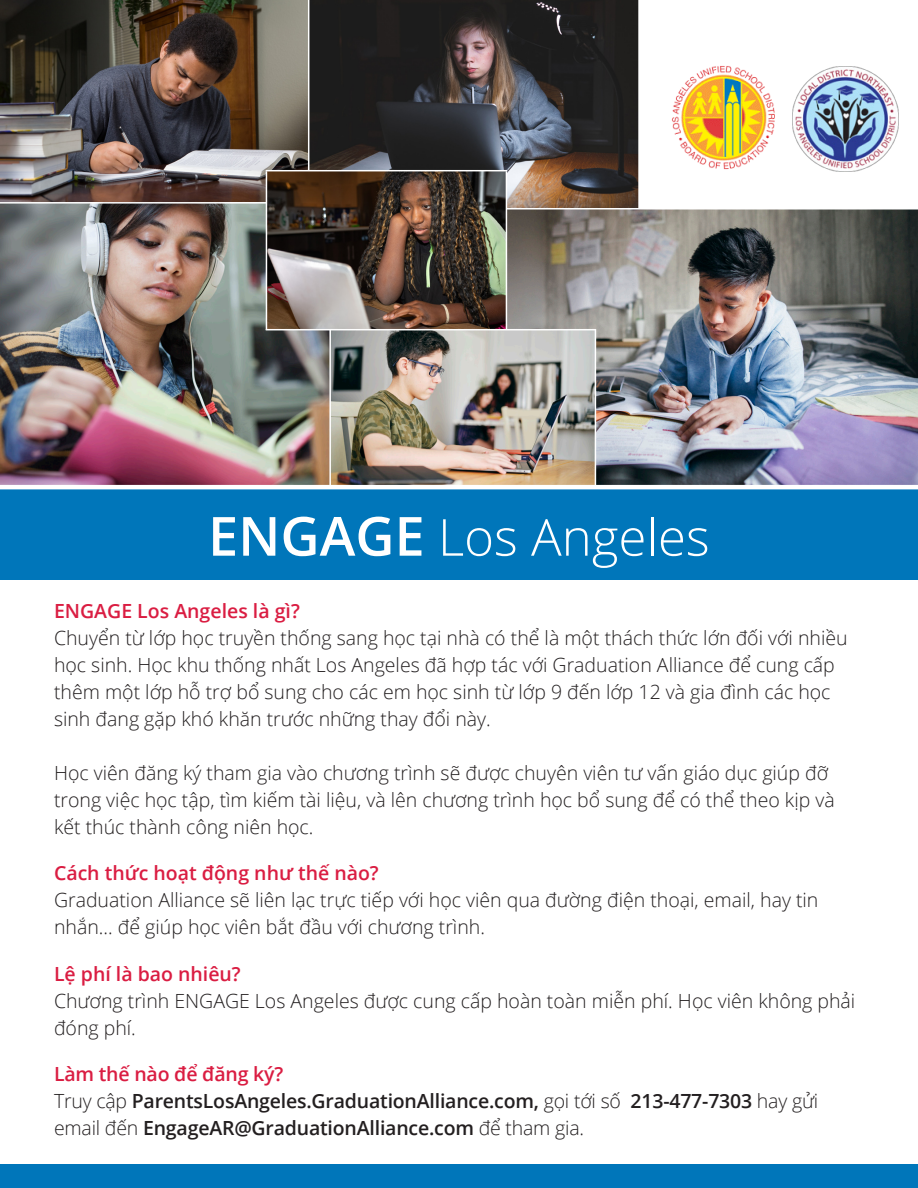
<style>
.page{position:relative;width:918px;height:1188px;background:#fff}
.page>*{position:absolute;margin:0;border:0;box-sizing:border-box;transform-origin:0 0}
.t1{font:300 51px "Open Sans";color:#fff}
.t2{font:300 19.5px/27px "Open Sans";color:#231f20}
.t3{font:600 19.5px/27px "Open Sans";letter-spacing:-.01em;color:#231f20}
.s1{font-weight:600;font-size:54px}
.s2{font-weight:600;color:#da1d42}
.s3{color:#da1d42}
.s4{font-weight:300}
</style>
<div class="page">
<div style="left:0;top:1164px;width:918px;height:24px;background:#0076ba"></div>
<div style="left:0;top:489px;width:918px;height:91px;background:#0076ba"></div>
<img style="left:0;top:0;width:308px;height:202px">
<img style="left:0;top:204px;width:329px;height:281px">
<img style="left:507px;top:210px;width:411px;height:275px">
<img style="left:309px;top:0;width:329px;height:208px">
<img style="left:267px;top:171px;width:239px;height:158px">
<img style="left:331px;top:330px;width:264px;height:155px">
<hr style="left:266px;top:170px;width:241px;height:1px;background:#fff">
<hr style="left:266px;top:171px;width:1px;height:159px;background:#fff">
<hr style="left:506px;top:171px;width:1px;height:159px;background:#fff">
<hr style="left:266px;top:329px;width:329px;height:1px;background:#fff">
<hr style="left:595px;top:329px;width:1px;height:160px;background:#fff">
<img style="left:792px;top:67px;width:107px;height:104px">
<img style="left:671px;top:66px;width:104px;height:104px">
<p class="t1" style="left:208px;top:502px;width:503px"><span class="s1">ENGAGE</span> Los Angeles</p>
<p class="t2" style="left:54px;top:597px;width:795px"><span class="s2">ENGAGE Los Angeles là gì?<br></span>Chuyển từ lớp học truyền thống sang học tại nhà có thể là một thách thức lớn đối với nhiều học sinh. Học khu thống nhất Los Angeles đã hợp tác với Graduation Alliance để cung cấp thêm một lớp hỗ trợ bổ sung cho các em học sinh từ lớp 9 đến lớp 12 và gia đình các học sinh đang gặp khó khăn trước những thay đổi này.</p>
<p class="t2" style="left:54px;top:759px;width:782px">Học viên đăng ký tham gia vào chương trình sẽ được chuyên viên tư vấn giáo dục giúp đỡ trong việc học tập, tìm kiếm tài liệu, và lên chương trình học bổ sung để có thể theo kịp và kết thúc thành công niên học.</p>
<p class="t2" style="left:54px;top:859px;width:766px"><span class="s2">Cách thức hoạt động như thế nào?<br></span>Graduation Alliance sẽ liên lạc trực tiếp với học viên qua đường điện thoại, email, hay tin nhắn… để giúp học viên bắt đầu với chương trình.</p>
<p class="t2" style="left:54px;top:960px;width:803px"><span class="s2">Lệ phí là bao nhiêu?<br></span>Chương trình ENGAGE Los Angeles được cung cấp hoàn toàn miễn phí. Học viên không phải đóng phí.</p>
<p class="t3" style="left:54px;top:1060px;width:766px"><span class="s3">Làm thế nào để đăng ký?<br></span><span class="s4">Truy cập</span> ParentsLosAngeles.GraduationAlliance.com, <span class="s4">gọi tới số</span> 213-477-7303 <span class="s4">hay gửi email đến</span> EngageAR@GraduationAlliance.com <span class="s4">để tham gia.</span></p>
</div>
